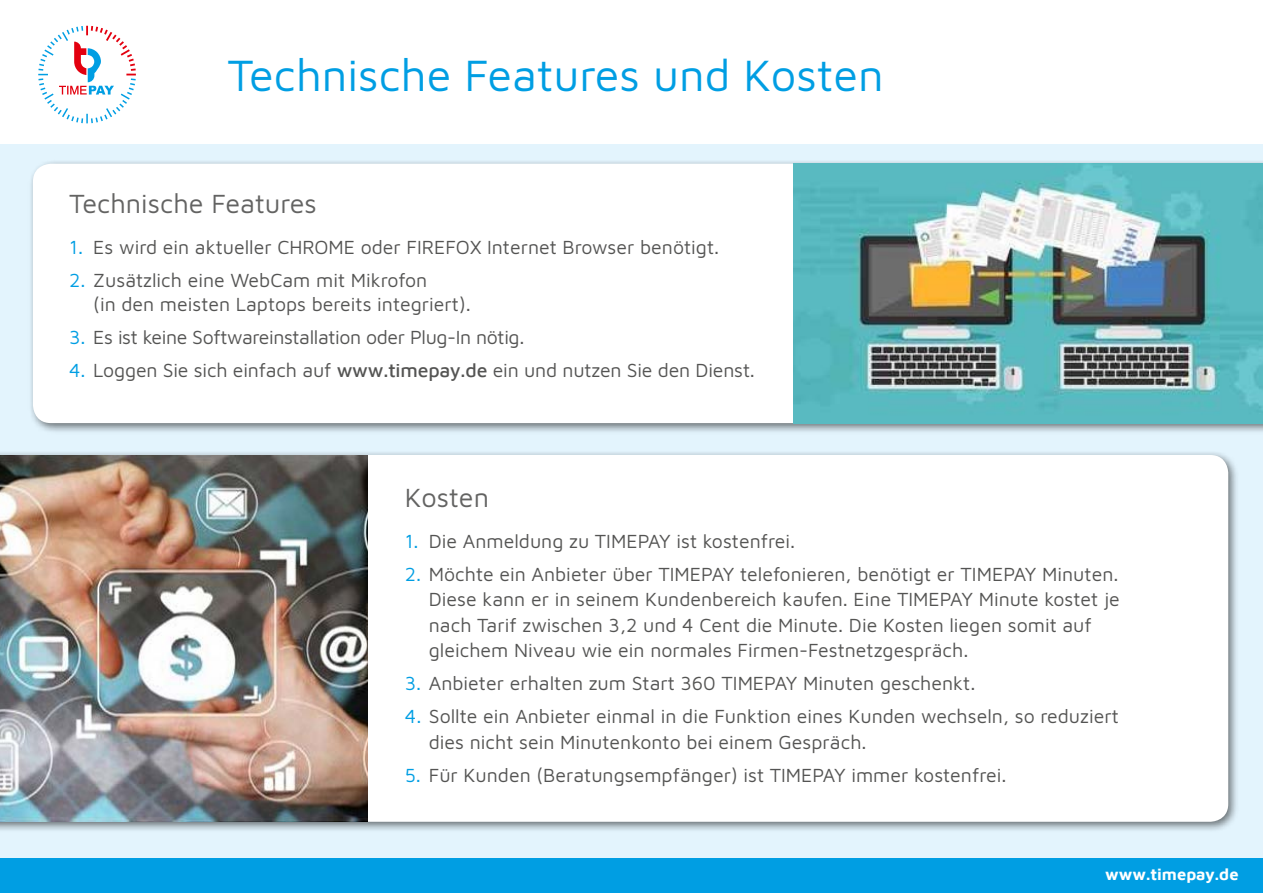
<style>
.page{position:relative;width:1263px;height:893px;background:#fff}
.page>*{position:absolute;margin:0;border:0;box-sizing:border-box;transform-origin:0 0}
.t1{font:45px "Maven Pro";color:#009ee3}
.t2{font:27px "Maven Pro";color:#636362}
.t3{font:19.5px/25.5px "Maven Pro";color:#545453}
.t4{font:19.5px "Maven Pro";letter-spacing:-.02em;color:#545453}
.t5{font:700 16.5px "Maven Pro";color:#fff}
.s1{color:#009ee3}
.s2{font-weight:500}
</style>
<div class="page">
<div style="left:0;top:145px;width:1263px;height:727px;background:#e3f4fd"></div>
<svg style="left:38px;top:26px;width:98px;height:97px"></svg>
<div style="left:0;top:859px;width:1263px;height:34px;background:#009ee3"></div>
<div style="left:28px;top:159px;width:1235px;height:276px;background:#000;opacity:.54"></div>
<div style="left:33px;top:164px;width:760px;height:259px;background:#fff"></div>
<div style="left:0;top:450px;width:1239px;height:383px;background:#000;opacity:.54"></div>
<div style="left:368px;top:455px;width:860px;height:367px;background:#fff"></div>
<img style="left:793px;top:164px;width:470px;height:259px">
<img style="left:0;top:455px;width:368px;height:367px">
<h1 class="t1" style="left:227px;top:45px;width:658px">Technische Features und Kosten</h1>
<h2 class="t2" style="left:69px;top:185px;width:249px">Technische Features</h2>
<p class="t3" style="left:69px;top:233px;width:651px"><span class="s1">1.</span> Es wird ein aktueller CHROME oder FIREFOX Internet Browser benötigt.</p>
<p class="t3" style="left:93px;top:267px;width:379px;line-height:24px;text-indent:-24px"><span class="s1">2.</span> Zusätzlich eine WebCam mit Mikrofon<br>(in den meisten Laptops bereits integriert).</p>
<p class="t4" style="left:69px;top:324px;width:457px"><span class="s1">3.</span> Es ist keine Softwareinstallation oder Plug-In nötig.</p>
<p class="t3" style="left:69px;top:356px;width:687px"><span class="s1">4.</span> Loggen Sie sich einfach auf <span class="s2">www.timepay.de</span> ein und nutzen Sie den Dienst.</p>
<h2 class="t2" style="left:405px;top:479px;width:86px">Kosten</h2>
<p class="t3" style="left:405px;top:527px;width:392px"><span class="s1">1.</span> Die Anmeldung zu TIMEPAY ist kostenfrei.</p>
<p class="t3" style="left:429px;top:560px;width:692px;text-indent:-24px"><span class="s1">2.</span> Möchte ein Anbieter über TIMEPAY telefonieren, benötigt er TIMEPAY Minuten.<br>Diese kann er in seinem Kundenbereich kaufen. Eine TIMEPAY Minute kostet je nach Tarif zwischen 3,2 und 4 Cent die Minute. Die Kosten liegen somit auf gleichem Niveau wie ein normales Firmen-Festnetzgespräch.</p>
<p class="t3" style="left:405px;top:670px;width:572px"><span class="s1">3.</span> Anbieter erhalten zum Start 360 TIMEPAY Minuten geschenkt.</p>
<p class="t3" style="left:429px;top:703px;width:691px;text-indent:-24px"><span class="s1">4.</span> Sollte ein Anbieter einmal in die Funktion eines Kunden wechseln, so reduziert dies nicht sein Minutenkonto bei einem Gespräch.</p>
<p class="t3" style="left:405px;top:761px;width:603px"><span class="s1">5.</span> Für Kunden (Beratungsempfänger) ist TIMEPAY immer kostenfrei.</p>
<p class="t5" style="left:1105px;top:863px;width:135px">www.timepay.de</p>
</div>
